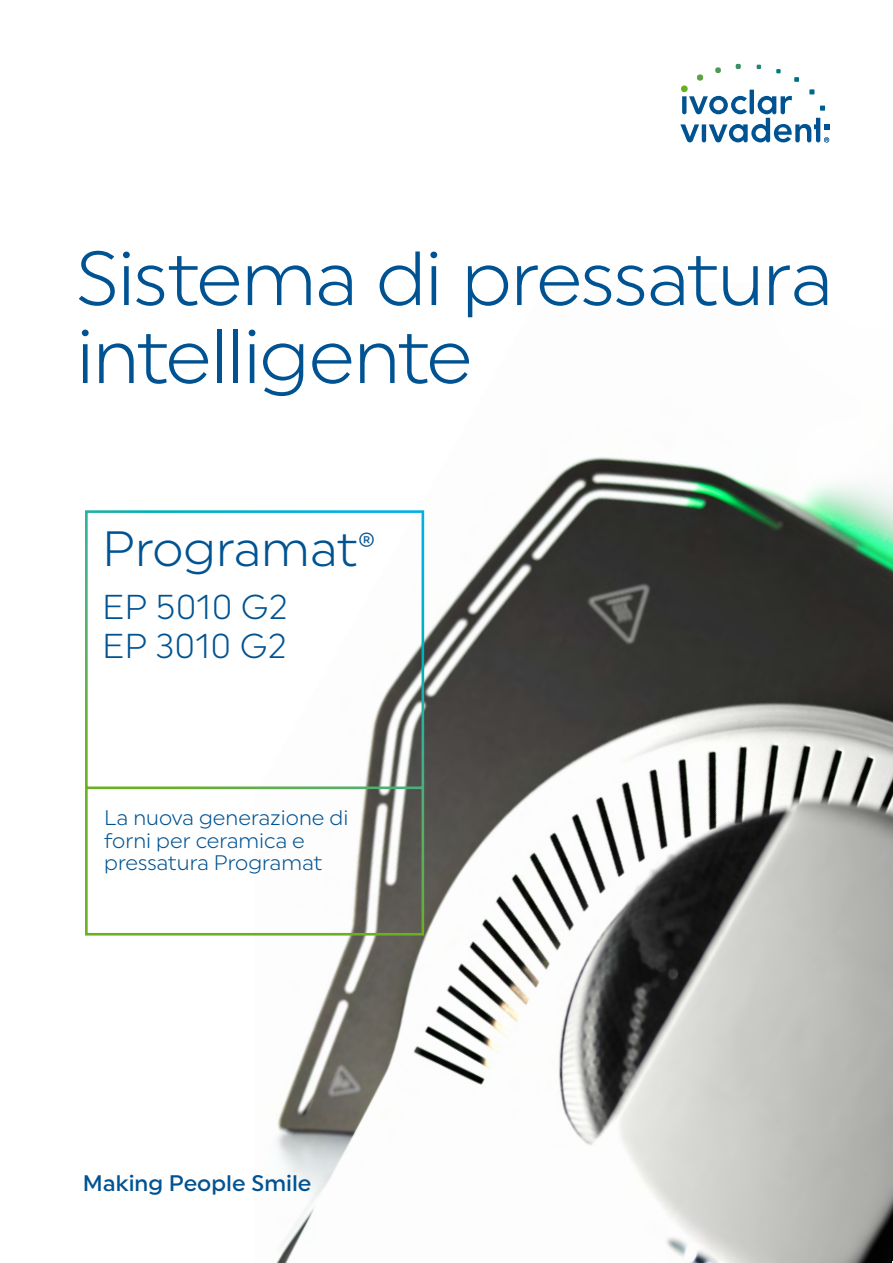
<style>
.page{position:relative;width:893px;height:1263px;background:#fff}
.page>*{position:absolute;margin:0;border:0;box-sizing:border-box;transform-origin:0 0}
.t1{font:76.5px/78px "Uniform Pro Lgt";letter-spacing:-.025em;color:#005392}
.t2{font:49.5px "Uniform Pro Lgt";color:#005392}
.t3{font:34.5px/39px "Uniform Pro Lgt";color:#005392}
.t4{font:500 22.5px "Uniform Pro";color:#005392}
.t5{font:21px "Uniform Pro Lgt";color:#005392}
</style>
<div class="page">
<img style="left:276px;top:457px;width:617px;height:806px">
<svg style="left:680px;top:64px;width:149px;height:78px"></svg>
<svg style="left:85px;top:509px;width:341px;height:428px"></svg>
<p class="t1" style="left:76px;top:238px;width:758px">Sistema di pressatura intelligente</p>
<p class="t2" style="left:102px;top:520px;width:275px">Programat<sup>®</sup></p>
<p class="t3" style="left:102px;top:587px;width:187px">EP 5010 G2<br>EP 3010 G2</p>
<p class="t5" style="left:104px;top:806px;width:246px">La nuova generazione di</p>
<p class="t5" style="left:104px;top:828px;width:202px">forni per ceramica e</p>
<p class="t5" style="left:104px;top:851px;width:220px">pressatura Programat</p>
<p class="t4" style="left:83px;top:1170px;width:230px">Making People Smile</p>
</div>
